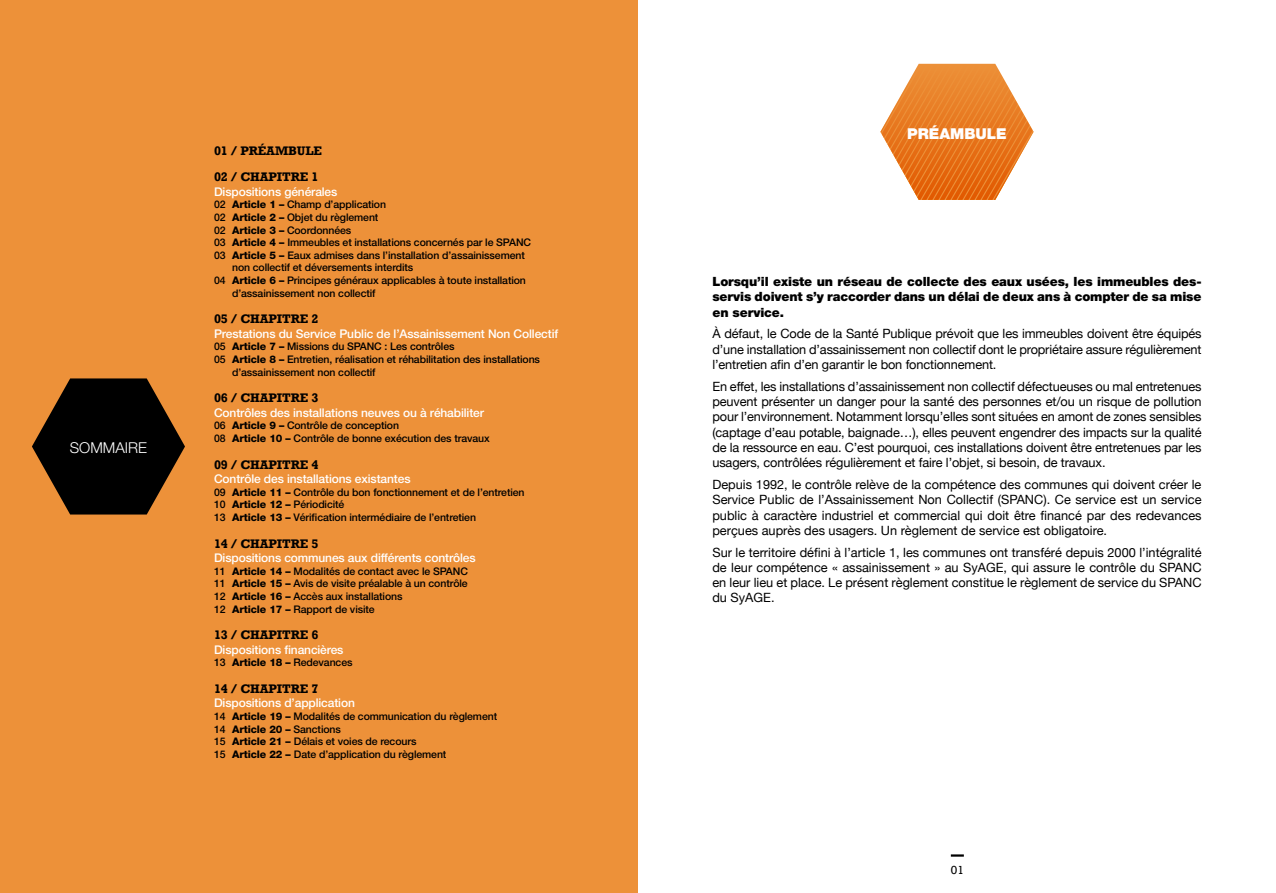
<style>
.page{position:relative;width:1276px;height:893px;background:#fff}
.page>*{position:absolute;margin:0;border:0;box-sizing:border-box;transform-origin:0 0}
.t1{font:900 15px "Helvetica Neue";color:#fff}
.t2{font:300 15px "Helvetica Neue";color:#fff}
.t3{font:12.75px/15.3px "Helvetica Neue";letter-spacing:-.01em;color:#000;text-align:justify}
.t4{font:900 12.75px/15.3px "Helvetica Neue";letter-spacing:-.01em;color:#000;text-align:justify}
.t5{font:700 12.75px/26.8px "Rockwell";letter-spacing:-.01em;color:#000}
.t6{font:500 12px "Helvetica Neue";letter-spacing:-.01em;color:#fff}
.t7{font:12px "Rockwell";color:#000}
.t8{font:500 10.5px/12.6px "Helvetica Neue";letter-spacing:-.01em;color:#000}
.s1{font-weight:800}
</style>
<div class="page">
<svg style="left:951px;top:854px;width:13px;height:3px"></svg>
<div style="left:0;top:0;width:638px;height:893px;background:#ed9139"></div>
<svg style="left:880px;top:64px;width:153px;height:136px"></svg>
<svg style="left:32px;top:378px;width:153px;height:136px"></svg>
<p class="t2" style="left:70px;top:438px;width:79px">SOmMAIRE</p>
<p class="t5" style="left:214px;top:137px;width:109px">01 / PRÉAMBULE<br>02 / CHAPITRE 1</p>
<p class="t6" style="left:214px;top:184px;width:125px">Dispositions générales</p>
<p class="t8" style="left:214px;top:198px;width:173px">02 <span class="s1">Article 1 –</span> Champ d’application</p>
<p class="t8" style="left:214px;top:211px;width:166px">02 <span class="s1">Article 2 –</span> Objet du règlement</p>
<p class="t8" style="left:214px;top:223px;width:139px">02 <span class="s1">Article 3 –</span> Coordonnées</p>
<p class="t8" style="left:214px;top:236px;width:318px">03 <span class="s1">Article 4 –</span> Immeubles et installations concernés par le SPANC</p>
<p class="t8" style="left:214px;top:249px;width:312px">03 <span class="s1">Article 5 –</span> Eaux admises dans l’installation d’assainissement</p>
<p class="t8" style="left:232px;top:261px;width:183px">non collectif et déversements interdits</p>
<p class="t8" style="left:214px;top:274px;width:313px">04 <span class="s1">Article 6 –</span> Principes généraux applicables à toute installation</p>
<p class="t8" style="left:232px;top:286px;width:145px">d’assainissement non collectif</p>
<p class="t5" style="left:214px;top:306px;width:106px">05 / CHAPITRE 2</p>
<p class="t6" style="left:214px;top:326px;width:346px">Prestations du Service Public de l’Assainissement Non Collectif</p>
<p class="t8" style="left:214px;top:340px;width:242px">05 <span class="s1">Article 7 –</span> Missions du SPANC : Les contrôles</p>
<p class="t8" style="left:214px;top:353px;width:327px">05 <span class="s1">Article 8 –</span> Entretien, réalisation et réhabilitation des installations</p>
<p class="t8" style="left:232px;top:365px;width:145px">d’assainissement non collectif</p>
<p class="t5" style="left:214px;top:385px;width:106px">06 / CHAPITRE 3</p>
<p class="t6" style="left:214px;top:405px;width:271px">Contrôles des installations neuves ou à réhabiliter</p>
<p class="t8" style="left:214px;top:419px;width:277px">06 <span class="s1">Article 9 –</span> Contrôle de conception<br>08 <span class="s1">Article 10 –</span> Contrôle de bonne exécution des travaux</p>
<p class="t5" style="left:214px;top:451px;width:106px">09 / CHAPITRE 4</p>
<p class="t6" style="left:214px;top:472px;width:198px">Contrôle des installations existantes</p>
<p class="t8" style="left:214px;top:486px;width:312px">09 <span class="s1">Article 11 –</span> Contrôle du bon fonctionnement et de l’entretien<br>10 <span class="s1">Article 12 –</span> Périodicité<br>13 <span class="s1">Article 13 –</span> Vérification intermédiaire de l’entretien</p>
<p class="t5" style="left:214px;top:530px;width:106px">14 / CHAPITRE 5</p>
<p class="t6" style="left:214px;top:551px;width:263px">Dispositions communes aux différents contrôles</p>
<p class="t8" style="left:214px;top:565px;width:255px">11 <span class="s1">Article 14 –</span> Modalités de contact avec le SPANC 11 <span class="s1">Article 15 –</span> Avis de visite préalable à un contrôle 12 <span class="s1">Article 16 –</span> Accès aux installations<br>12 <span class="s1">Article 17 –</span> Rapport de visite</p>
<p class="t5" style="left:214px;top:622px;width:106px">13 / CHAPITRE 6</p>
<p class="t6" style="left:214px;top:642px;width:131px">Dispositions financières</p>
<p class="t8" style="left:214px;top:656px;width:140px">13 <span class="s1">Article 18 –</span> Redevances</p>
<p class="t5" style="left:214px;top:675px;width:106px">14 / CHAPITRE 7</p>
<p class="t6" style="left:214px;top:696px;width:142px">Dispositions d’application</p>
<p class="t8" style="left:214px;top:710px;width:284px">14 <span class="s1">Article 19 –</span> Modalités de communication du règlement 14 <span class="s1">Article 20 –</span> Sanctions<br>15 <span class="s1">Article 21 –</span> Délais et voies de recours<br>15 <span class="s1">Article 22 –</span> Date d’application du règlement</p>
<p class="t1" style="left:907px;top:125px;width:101px">préambule</p>
<p class="t4" style="left:712px;top:274px;width:490px">Lorsqu’il existe un réseau de collecte des eaux usées, les immeubles des&shy;servis doivent s’y raccorder dans un délai de deux ans à compter de sa mise en service.</p>
<p class="t3" style="left:712px;top:326px;width:491px">À défaut, le Code de la Santé Publique prévoit que les immeubles doivent être équipés d’une installation d’assainissement non collectif dont le propriétaire assure régulièrement l’entretien afin d’en garantir le bon fonctionnement.</p>
<p class="t3" style="left:712px;top:378px;width:491px">En effet, les installations d’assainissement non collectif défectueuses ou mal entretenues peuvent présenter un danger pour la santé des personnes et/ou un risque de pollution pour l’environnement. Notamment lorsqu’elles sont situées en amont de zones sensibles (captage d’eau potable, baignade…), elles peuvent engendrer des impacts sur la qualité de la ressource en eau. C’est pourquoi, ces installations doivent être entretenues par les usagers, contrôlées régulièrement et faire l’objet, si besoin, de travaux.</p>
<p class="t3" style="left:712px;top:477px;width:490px">Depuis 1992, le contrôle relève de la compétence des communes qui doivent créer le Service Public de l’Assainissement Non Collectif (SPANC). Ce service est un service public à caractère industriel et commercial qui doit être financé par des redevances perçues auprès des usagers. Un règlement de service est obligatoire.</p>
<p class="t3" style="left:712px;top:544px;width:490px">Sur le territoire défini à l’article 1, les communes ont transféré depuis 2000 l’intégralité de leur compétence « assainissement » au SyAGE, qui assure le contrôle du SPANC en leur lieu et place. Le présent règlement constitue le règlement de service du SPANC du SyAGE.</p>
<p class="t7" style="left:951px;top:863px;width:15px">01</p>
</div>
